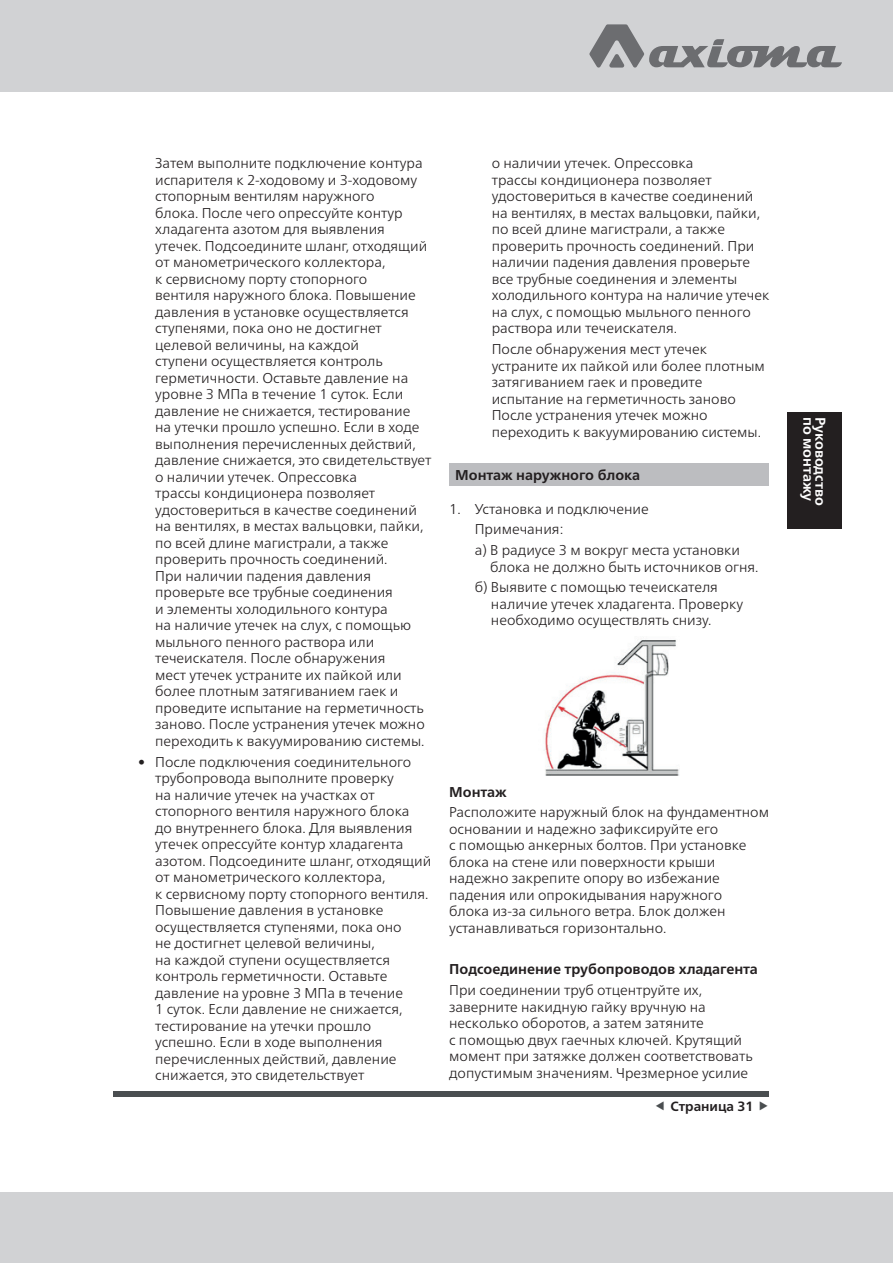
<style>
.page{position:relative;width:893px;height:1263px;background:#fff}
.page>*{position:absolute;margin:0;border:0;box-sizing:border-box;transform-origin:0 0}
.t1{font:300 14.25px/16.5px "Frutiger Neue LTW1 G";color:#231f20}
.t2{font:700 14.25px "Frutiger Neue LTW1 G";color:#231f20}
.t3{font:700 14.25px "Frutiger Neue LTW1 G";color:#fff}
.t4{font:700 13.5px "Frutiger Neue LTW1 G";color:#231f20}
</style>
<div class="page">
<div style="left:113px;top:1092px;width:656px;height:5px;background:#4a4e50"></div>
<div style="left:788px;top:412px;width:54px;height:117px;background:#231f20"></div>
<div style="left:0;top:1192px;width:893px;height:71px;background:#d1d2d4"></div>
<div style="left:0;top:0;width:893px;height:92px;background:#d1d2d4"></div>
<svg style="left:589px;top:24px;width:253px;height:44px"></svg>
<div style="left:449px;top:463px;width:320px;height:23px;background:#bcbdc0"></div>
<img style="left:544px;top:640px;width:135px;height:136px">
<p class="t1" style="left:155px;top:155px;width:278px">Затем выполните подключение контура испарителя к 2-ходовому и 3-ходовому стопорным вентилям наружного<br>блока. После чего опрессуйте контур хладагента азотом для выявления утечек. Подсоедините шланг, отходящий от манометрического коллектора,<br>к сервисному порту стопорного<br>вентиля наружного блока. Повышение давления в установке осуществляется ступенями, пока оно не достигнет целевой величины, на каждой<br>ступени осуществляется контроль герметичности. Оставьте давление на уровне 3 МПа в течение 1 суток. Если давление не снижается, тестирование<br>на утечки прошло успешно. Если в ходе выполнения перечисленных действий, давление снижается, это свидетельствует о наличии утечек. Опрессовка<br>трассы кондиционера позволяет удостовериться в качестве соединений на вентилях, в местах вальцовки, пайки, по всей длине магистрали, а также проверить прочность соединений.<br>При наличии падения давления проверьте все трубные соединения<br>и элементы холодильного контура<br>на наличие утечек на слух, с помощью мыльного пенного раствора или течеискателя. После обнаружения<br>мест утечек устраните их пайкой или более плотным затягиванием гаек и проведите испытание на герметичность заново. После устранения утечек можно переходить к вакуумированию системы.</p>
<p class="t1" style="left:155px;top:753px;width:278px;text-indent:-17px">• После подключения соединительного трубопровода выполните проверку<br>на наличие утечек на участках от стопорного вентиля наружного блока<br>до внутреннего блока. Для выявления утечек опрессуйте контур хладагента азотом. Подсоедините шланг, отходящий от манометрического коллектора,<br>к сервисному порту стопорного вентиля.<br>Повышение давления в установке осуществляется ступенями, пока оно<br>не достигнет целевой величины,<br>на каждой ступени осуществляется контроль герметичности. Оставьте давление на уровне 3 МПа в течение<br>1 суток. Если давление не снижается, тестирование на утечки прошло успешно. Если в ходе выполнения перечисленных действий, давление снижается, это свидетельствует</p>
<p class="t1" style="left:492px;top:155px;width:279px">о наличии утечек. Опрессовка<br>трассы кондиционера позволяет удостовериться в качестве соединений на вентилях, в местах вальцовки, пайки, по всей длине магистрали, а также проверить прочность соединений. При наличии падения давления проверьте все трубные соединения и элементы холодильного контура на наличие утечек на слух, с помощью мыльного пенного раствора или течеискателя.</p>
<p class="t1" style="left:492px;top:341px;width:275px">После обнаружения мест утечек устраните их пайкой или более плотным затягиванием гаек и проведите испытание на герметичность заново После устранения утечек можно переходить к вакуумированию системы.</p>
<p class="t2" style="left:455px;top:467px;width:187px">Монтаж наружного блока</p>
<p class="t1" style="left:475px;top:498px;width:267px;line-height:20.9px;text-indent:-26px">1. Установка и подключение<br>Примечания:<br>а) В радиусе 3 м вокруг места установки</p>
<p class="t1" style="left:475px;top:556px;width:285px;line-height:20.9px;text-indent:16px">блока не должно быть источников огня. б) Выявите с помощью течеискателя</p>
<p class="t1" style="left:491px;top:596px;width:254px">наличие утечек хладагента. Проверку необходимо осуществлять снизу.</p>
<p class="t2" style="left:449px;top:783px;width:59px">Монтаж</p>
<p class="t1" style="left:449px;top:804px;width:321px">Расположите наружный блок на фундаментном основании и надежно зафиксируйте его<br>с помощью анкерных болтов. При установке блока на стене или поверхности крыши надежно закрепите опору во избежание падения или опрокидывания наружного<br>блока из-за сильного ветра. Блок должен устанавливаться горизонтально.</p>
<p class="t2" style="left:449px;top:961px;width:310px">Подсоединение трубопроводов хладагента</p>
<p class="t1" style="left:449px;top:982px;width:305px">При соединении труб отцентруйте их, заверните накидную гайку вручную на несколько оборотов, а затем затяните<br>с помощью двух гаечных ключей. Крутящий момент при затяжке должен соответствовать допустимым значениям. Чрезмерное усилие</p>
<p class="t4" style="left:670px;top:1098px;width:85px">Страница 31</p>
<p class="t3" style="left:817px;top:417px;width:86px;rotate:90deg">по монтажу</p>
<p class="t3" style="left:829px;top:417px;width:90px;rotate:90deg">Руководство</p>
</div>
